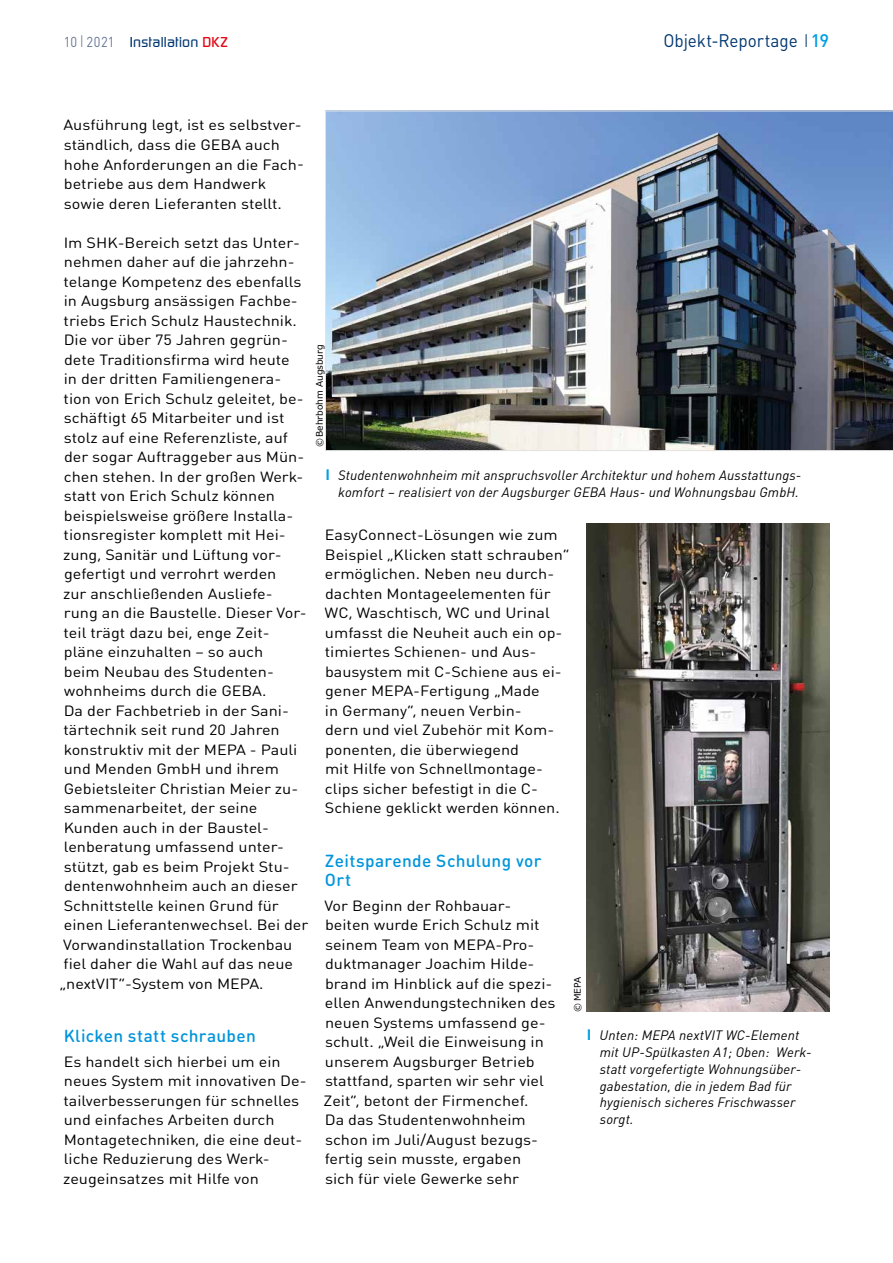
<style>
.page{position:relative;width:893px;height:1263px;background:#fff}
.page>*{position:absolute;margin:0;border:0;box-sizing:border-box;transform-origin:0 0}
.t1{font:18px "DINOT";letter-spacing:-.005em;color:#003770;scale:.95 1}
.t2{font:500 17.25px/19.5px "DIN Round OT";letter-spacing:.02em;color:#0095db}
.t3{font:14.7px/19.5px "DIN Round OT";color:#000;scale:1.1 1}
.t4{font:500 14.25px "Continuum";letter-spacing:.015em;color:#003770}
.t5{font:italic 13.5px/16.8px "DINOT";letter-spacing:.01em;color:#000;text-align:right}
.t6{font:9px "Verdana";color:#000}
.s1{font-family:"DINOT";font-weight:400;color:#647696}
.s2{font-family:"DINOT";font-weight:300;font-size:16.5px;color:#647696}
.s3{color:#e30613}
.s4{font-weight:300}
.s5{font-weight:500;color:#009fe3}
.s6{font-weight:700;font-style:normal;font-size:15px;color:#009fe3}
</style>
<div class="page">
<img style="left:325px;top:111px;width:568px;height:340px">
<img style="left:587px;top:524px;width:242px;height:487px">
<p class="t4" style="left:64px;top:33px;width:165px"><span class="s1">10</span> <span class="s2">I</span> <span class="s1">2021</span> Installation <span class="s3">DKZ</span></p>
<p class="t1" style="left:663px;top:27px;width:176px">Objekt-Reportage <span class="s4">I</span><span class="s5">19</span></p>
<p class="t3" style="left:63px;top:115px;width:220px">Ausführung legt, ist es selbstver&shy;ständlich, dass die GEBA auch hohe Anforderungen an die Fach&shy;betriebe aus dem Handwerk sowie deren Lieferanten stellt.</p>
<p class="t3" style="left:60px;top:232px;width:228px">Im SHK-Bereich setzt das Unter&shy;nehmen daher auf die jahrzehn&shy;telange Kompetenz des ebenfalls in Augsburg ansässigen Fachbe&shy;triebs Erich Schulz Haustechnik.<br>Die vor über 75 Jahren gegrün&shy;dete Traditionsfirma wird heute<br>in der dritten Familiengenera-<br>tion von Erich Schulz geleitet, be&shy;schäftigt 65 Mitarbeiter und ist stolz auf eine Referenzliste, auf der sogar Auftraggeber aus Mün&shy;chen stehen. In der großen Werk&shy;statt von Erich Schulz können beispielsweise größere Installa&shy;tionsregister komplett mit Hei&shy;zung, Sanitär und Lüftung vor&shy;gefertigt und verrohrt werden<br>zur anschließenden Ausliefe-<br>rung an die Baustelle. Dieser Vor&shy;teil trägt dazu bei, enge Zeit&shy;pläne einzuhalten – so auch<br>beim Neubau des Studenten&shy;wohnheims durch die GEBA.<br>Da der Fachbetrieb in der Sani&shy;tärtechnik seit rund 20 Jahren konstruktiv mit der MEPA - Pauli und Menden GmbH und ihrem<br>Gebietsleiter Christian Meier zu&shy;sammenarbeitet, der seine<br>Kunden auch in der Baustel&shy;lenberatung umfassend unter&shy;stützt, gab es beim Projekt Stu&shy;dentenwohnheim auch an dieser<br>Schnittstelle keinen Grund für einen Lieferantenwechsel. Bei der<br>Vorwandinstallation Trockenbau fiel daher die Wahl auf das neue „nextVIT“-System von MEPA.</p>
<p class="t2" style="left:64px;top:1026px;width:194px">Klicken statt schrauben</p>
<p class="t3" style="left:63px;top:1051px;width:223px">Es handelt sich hierbei um ein neues System mit innovativen De&shy;tailverbesserungen für schnelles und einfaches Arbeiten durch<br>Montagetechniken, die eine deut&shy;liche Reduzierung des Werk&shy;zeugeinsatzes mit Hilfe von</p>
<p class="t6" style="left:314px;top:447px;width:104px;rotate:-90deg">©Behrbohm Augsburg</p>
<p class="t5" style="left:325px;top:466px;width:477px"><span class="s6">I</span> Studentenwohnheim mit anspruchsvoller Architektur und hohem Ausstattungs&shy;komfort – realisiert von der Augsburger GEBA Haus- und Wohnungsbau GmbH.</p>
<p class="t3" style="left:325px;top:525px;width:224px">EasyConnect-Lösungen wie zum<br>Beispiel „Klicken statt schrauben“ ermöglichen. Neben neu durch&shy;dachten Montageelementen für<br>WC, Waschtisch, WC und Urinal umfasst die Neuheit auch ein op&shy;timiertes Schienen- und Aus&shy;bausystem mit C-Schiene aus ei&shy;gener MEPA-Fertigung „Made<br>in Germany“, neuen Verbin-<br>dern und viel Zubehör mit Kom&shy;ponenten, die überwiegend<br>mit Hilfe von Schnellmontage&shy;clips sicher befestigt in die C-<br>Schiene geklickt werden können.</p>
<p class="t2" style="left:325px;top:850px;width:218px">Zeitsparende Schulung vor<br>Ort</p>
<p class="t3" style="left:323px;top:895px;width:212px">Vor Beginn der Rohbauar&shy;beiten wurde Erich Schulz mit seinem Team von MEPA-Pro&shy;duktmanager Joachim Hilde&shy;brand im Hinblick auf die spezi&shy;ellen Anwendungstechniken des neuen Systems umfassend ge&shy;schult. „Weil die Einweisung in unserem Augsburger Betrieb stattfand, sparten wir sehr viel<br>Zeit“, betont der Firmenchef.<br>Da das Studentenwohnheim schon im Juli/August bezugs&shy;fertig sein musste, ergaben<br>sich für viele Gewerke sehr</p>
<p class="t6" style="left:572px;top:1011px;width:36px;rotate:-90deg">©MEPA</p>
<p class="t5" style="left:600px;top:1026px;width:213px;text-align:left;text-indent:-13px"><span class="s6">I</span> Unten: MEPA nextVIT WC-Element mit UP-Spülkasten A1; Oben: Werk&shy;statt vorgefertigte Wohnungsüber&shy;gabestation, die in jedem Bad für hygienisch sicheres Frischwasser sorgt.</p>
</div>
